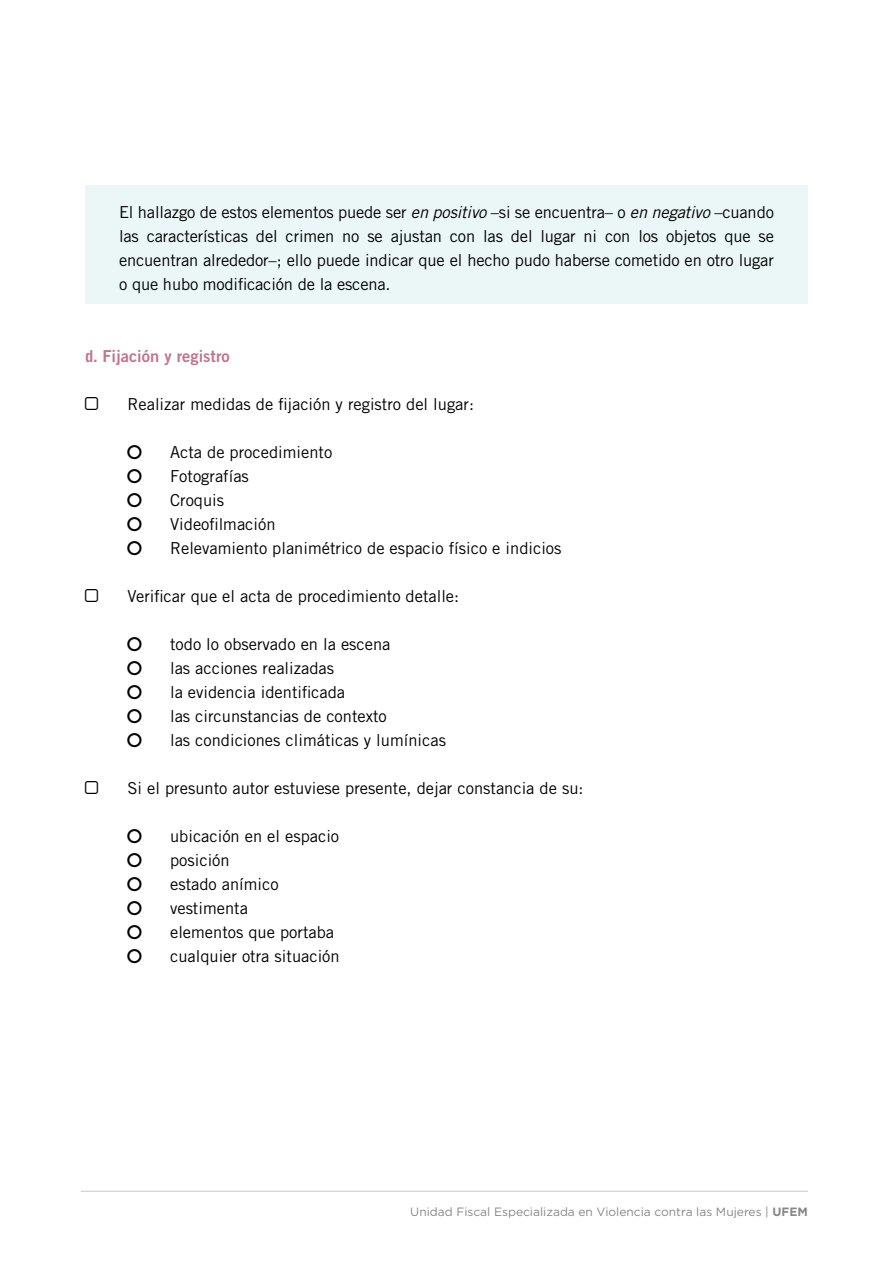
<style>
.page{position:relative;width:893px;height:1263px;background:#fff}
.page>*{position:absolute;margin:0;border:0;box-sizing:border-box;transform-origin:0 0}
.t1{font:16.5px/24px "Trade Gothic LT Std";color:#000}
.t2{font:16.5px "Trade Gothic LT Std Bd 2";color:#c37491}
.t3{font:12px "Gotham";color:#878787}
.s1{font-style:italic}
.s2{font-family:"Trade Gothic LT Std";font-weight:700}
.s3{font-weight:700}
</style>
<div class="page">
<hr style="left:81px;top:1191px;width:727px;height:1px;background:#c8c8c8">
<div style="left:85px;top:185px;width:723px;height:118px;background:#ebf6f6"></div>
<p class="t1" style="left:119px;top:200px;width:656px;text-align:justify">El hallazgo de estos elementos puede ser <span class="s1">en positivo</span> –si se encuentra– o <span class="s1">en negativo</span> –cuando las características del crimen no se ajustan con las del lugar ni con los objetos que se encuentran alrededor–; ello puede indicar que el hecho pudo haberse cometido en otro lugar o que hubo modificación de la escena.</p>
<p class="t2" style="left:85px;top:346px;width:146px"><span class="s2">d.</span> Fijación y registro</p>
<p class="t1" style="left:85px;top:392px;width:390px">◻ Realizar medidas de fijación y registro del lugar:</p>
<p class="t1" style="left:170px;top:440px;width:393px">Acta de procedimiento<br>Fotografías<br>Croquis<br>Videofilmación<br>Relevamiento planimétrico de espacio físico e indicios</p>
<p class="t1" style="left:85px;top:584px;width:376px">◻ Verificar que el acta de procedimiento detalle:</p>
<p class="t1" style="left:170px;top:632px;width:277px">todo lo observado en la escena<br>las acciones realizadas<br>la evidencia identificada<br>las circunstancias de contexto<br>las condiciones climáticas y lumínicas</p>
<p class="t1" style="left:85px;top:776px;width:500px">◻ Si el presunto autor estuviese presente, dejar constancia de su:</p>
<p class="t1" style="left:170px;top:824px;width:171px">ubicación en el espacio posición<br>estado anímico vestimenta<br>elementos que portaba cualquier otra situación</p>
<p class="t3" style="left:410px;top:1204px;width:399px">Unidad Fiscal Especializada en Violencia contra las Mujeres | <span class="s3">UFEM</span></p>
</div>
